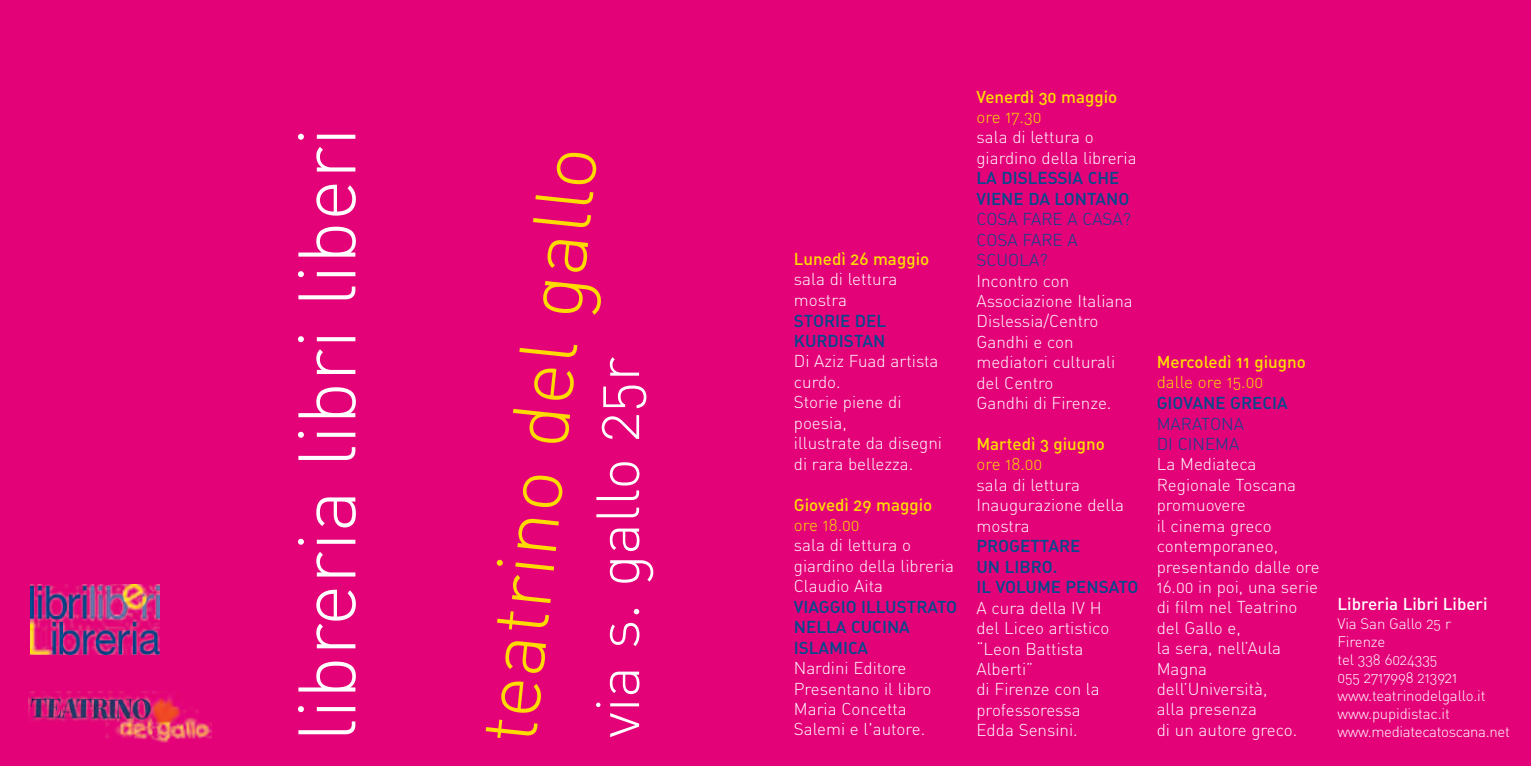
<style>
.page{position:relative;width:1531px;height:766px;background:#fff}
.page>*{position:absolute;margin:0;border:0;box-sizing:border-box;transform-origin:0 0}
.t1{font:80px "DIN Light Alternate";color:#fff}
.t2{font:80px "DIN Light Alternate";color:#ffdc01}
.t3{font:60px "DIN Light Alternate";color:#fff}
.t4{font:17px/20.4px "DIN Light Alternate";color:#fff}
.t5{font:17px/20.4px "DIN Medium Alternate";color:#004a8d}
.t6{font:17px "DIN Medium Alternate";color:#ffdc01}
.t7{font:17px/20.4px "DIN Light Alternate";color:#004a8d}
.t8{font:17px "DIN Light Alternate";color:#ffdc01}
.t9{font:17px "DIN Medium Alternate";color:#fff}
.t10{font:15px/18px "DIN Light Alternate";letter-spacing:-.01em;color:#fff}
</style>
<div class="page">
<div style="left:0;top:0;width:1531px;height:765px;background:#e40278"></div>
<img style="left:31px;top:584px;width:128px;height:70px">
<img style="left:28px;top:691px;width:184px;height:52px">
<h1 class="t1" style="left:281px;top:741px;width:616px;rotate:-90deg">libreria libri liberi</h1>
<h1 class="t2" style="left:461px;top:737px;width:600px;rotate:-84deg">teatrino del gallo</h1>
<h2 class="t3" style="left:583px;top:737px;width:382px;rotate:-90deg">via s. gallo 25r</h2>
<p class="t6" style="left:794px;top:249px;width:137px">Lunedì 26 maggio</p>
<p class="t4" style="left:794px;top:269px;width:105px">sala di lettura mostra</p>
<p class="t5" style="left:794px;top:310px;width:94px">STORIE DEL<br>KURDISTAN</p>
<p class="t4" style="left:794px;top:351px;width:150px">Di Aziz Fuad artista curdo.<br>Storie piene di poesia,<br>illustrate da disegni di rara bellezza.</p>
<p class="t6" style="left:794px;top:495px;width:140px">Giovedì 29 maggio</p>
<p class="t8" style="left:794px;top:515px;width:67px">ore 18.00</p>
<p class="t4" style="left:794px;top:535px;width:162px">sala di lettura o giardino della libreria<br>Claudio Aita</p>
<p class="t5" style="left:794px;top:596px;width:165px">VIAGGIO ILLUSTRATO<br>NELLA CUCINA<br>ISLAMICA</p>
<p class="t4" style="left:794px;top:657px;width:139px">Nardini Editore<br>Presentano il libro<br>Maria Concetta<br>Salemi e l'autore.</p>
<p class="t6" style="left:976px;top:87px;width:142px">Venerdì 30 maggio</p>
<p class="t8" style="left:976px;top:107px;width:66px">ore 17.30</p>
<p class="t4" style="left:976px;top:127px;width:162px">sala di lettura o giardino della libreria</p>
<p class="t5" style="left:976px;top:168px;width:154px">LA DISLESSIA CHE<br>VIENE DA LONTANO</p>
<p class="t7" style="left:976px;top:209px;width:156px">COSA FARE A CASA?<br>COSA FARE A<br>SCUOLA?</p>
<p class="t4" style="left:976px;top:270px;width:158px">Incontro con<br>Associazione Italiana<br>Dislessia/Centro<br>Gandhi e con mediatori culturali del Centro<br>Gandhi di Firenze.</p>
<p class="t6" style="left:976px;top:434px;width:130px">Martedì 3 giugno</p>
<p class="t8" style="left:976px;top:454px;width:67px">ore 18.00</p>
<p class="t4" style="left:976px;top:474px;width:149px">sala di lettura<br>Inaugurazione della mostra</p>
<p class="t5" style="left:976px;top:536px;width:164px">PROGETTARE<br>UN LIBRO.<br>IL VOLUME PENSATO</p>
<p class="t4" style="left:976px;top:597px;width:134px">A cura della IV H del Liceo artistico “Leon Battista<br>Alberti”<br>di Firenze con la professoressa</p>
<p class="t4" style="left:976px;top:719px;width:103px">Edda Sensini.</p>
<p class="t6" style="left:1157px;top:352px;width:151px">Mercoledì 11 giugno</p>
<p class="t8" style="left:1157px;top:372px;width:108px">dalle ore 15.00</p>
<p class="t5" style="left:1157px;top:393px;width:132px">GIOVANE GRECIA</p>
<p class="t7" style="left:1157px;top:413px;width:89px">MARATONA<br>DI CINEMA</p>
<p class="t4" style="left:1157px;top:454px;width:165px">La Mediateca<br>Regionale Toscana promuovere<br>il cinema greco contemporaneo, presentando dalle ore<br>16.00 in poi, una serie di film nel Teatrino del Gallo e,<br>la sera, nell’Aula<br>Magna dell’Università,<br>alla presenza<br>di un autore greco.</p>
<p class="t9" style="left:1337px;top:594px;width:152px">Libreria Libri Liberi</p>
<p class="t10" style="left:1337px;top:614px;width:174px">Via San Gallo 25 r<br>Firenze<br>tel 338 6024335<br>055 2717998 213921 www.teatrinodelgallo.it www.pupidistac.it www.mediatecatoscana.net</p>
</div>
